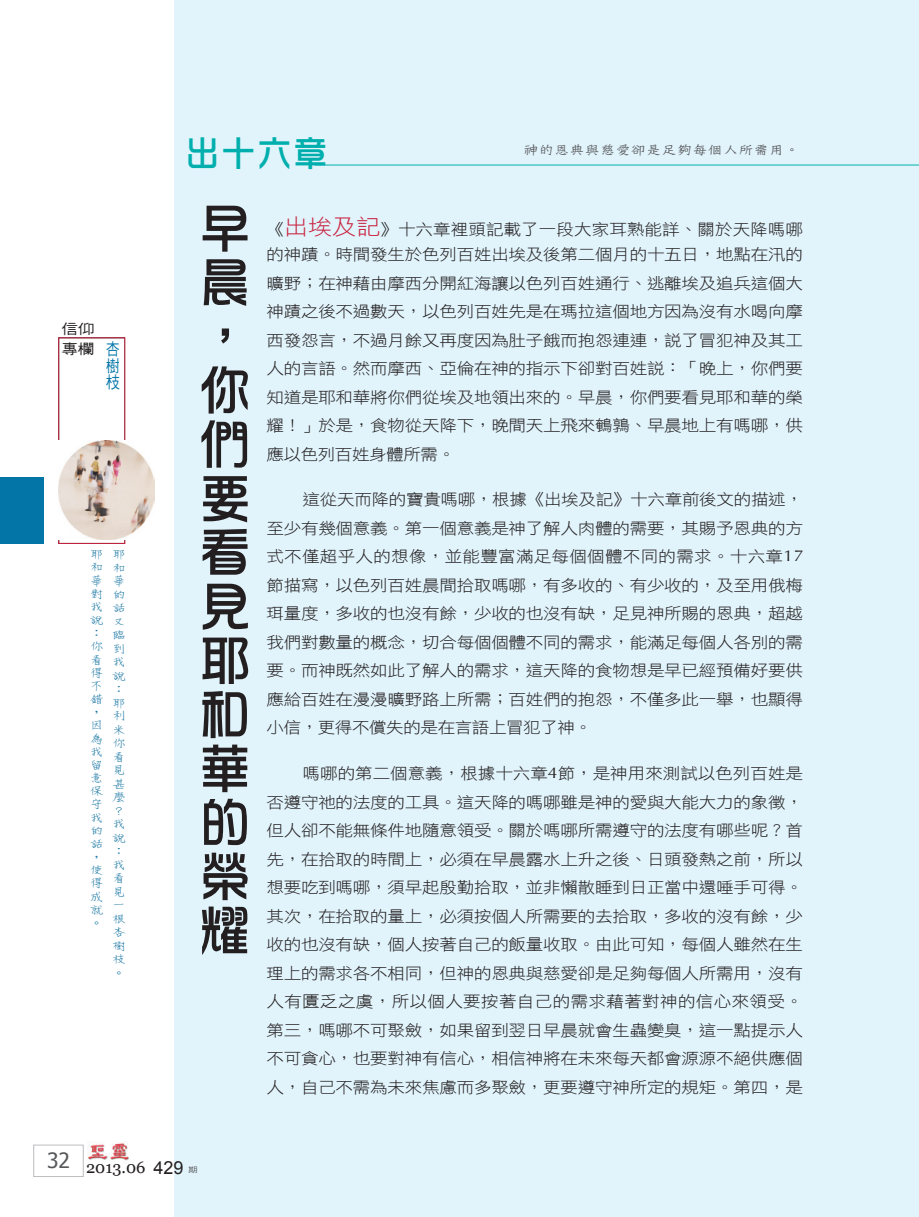
<style>
.page{position:relative;width:919px;height:1217px;background:#fff}
.page>*{position:absolute;margin:0;border:0;box-sizing:border-box;transform-origin:0 0}
.題目{font:54px/54px "DF Hua Zong W5 WIN BF";color:#231f20}
.題目-2{font:36px "DF Hua Zong W5 WIN BF";color:#00afad}
.t1{font:21px "Tahoma";color:#57585a}
.t2{font:16.5px "Georgia";color:#231f20}
.t3{font:16.5px/16.5px "DF Hei W5 WIN BF";color:#0375a7;text-align:justify;scale:.85 1}
.Normal-首段{font:15.75px/28.5px "DF Hei W3 WIN BF";letter-spacing:-.015em;color:#231f20;text-align:justify;scale:1.11 1}
.眉批{font:14.1px "DF Tie Xian W3 WIN BF";letter-spacing:-.025em;color:#57585a;scale:1.11 1}
.t4{font:14.1px/19.8px "DF Hei W5 WIN BF";color:#231f20;scale:1.18 1}
.Normal-小字{font:13.5px/13.5px "DF Ya W3 WIN BF";color:#1373a1;scale:1.11 1}
.t5{font:7.5px "DF Hei W5 WIN BF";color:#57585a;scale:1.25 1}
.s1{font-size:21.6px;color:#c8233f}
.s2{font-family:"Optima"}
.s3{font-family:"Arial";font-size:18px}
</style>
<div class="page">
<div style="left:174px;top:0;width:744px;height:1216px;background:#e1f4fc"></div>
<div style="left:33px;top:1144px;width:50px;height:32px;border:1px solid #bcbdc0"></div>
<img style="left:88px;top:1143px;width:41px;height:18px">
<div style="left:58px;top:337px;width:67px;height:206px;border:1px solid #c8233f"></div>
<img style="left:58px;top:440px;width:96px;height:99px">
<div style="left:0;top:477px;width:44px;height:66px;background:#0375a7"></div>
<hr style="left:315px;top:165px;width:603px;height:1px;background:#00afad">
<p class="t4" style="left:61px;top:319px;width:29px">信仰專欄</p>
<p class="t3" style="left:106px;top:341px;width:18px">杏樹枝</p>
<p class="Normal-小字" style="left:89px;top:547px;width:14px">耶和華對我說：你看得不錯，因為我留意保守我的話，使得成就。</p>
<p class="Normal-小字" style="left:111px;top:547px;width:14px">耶和華的話又臨到我說：耶利米你看見甚麼？我說：我看見一根杏樹枝。</p>
<p class="題目-2" style="left:184px;top:135px;width:145px">出十六章</p>
<p class="眉批" style="left:523px;top:142px;width:251px">神的恩典與慈愛卻是足夠每個人所需用。</p>
<p class="題目" style="left:198px;top:201px;width:52px">早晨，你們要看見耶和華的榮耀</p>
<p class="Normal-首段" style="left:266px;top:216px;width:485px;line-height:25.2px">《<span class="s1">出埃及記</span>》十六章裡頭記載了一段大家耳熟能詳、關於天降嗎哪的神蹟。時間發生於色列百姓出埃及後第二個月的十五日，地點在汛的</p>
<p class="Normal-首段" style="left:266px;top:268px;width:485px">曠野；在神藉由摩西分開紅海讓以色列百姓通行、逃離埃及追兵這個大神蹟之後不過數天，以色列百姓先是在瑪拉這個地方因為沒有水喝向摩西發怨言，不過月餘又再度因為肚子餓而抱怨連連，說了冒犯神及其工人的言語。然而摩西、亞倫在神的指示下卻對百姓說：「晚上，你們要知道是耶和華將你們從埃及地領出來的。早晨，你們要看見耶和華的榮耀！」於是，食物從天降下，晚間天上飛來鵪鶉、早晨地上有嗎哪，供應以色列百姓身體所需。</p>
<p class="Normal-首段" style="left:266px;top:485px;width:485px;text-indent:36px">這從天而降的寶貴嗎哪，根據《出埃及記》十六章前後文的描述，至少有幾個意義。第一個意義是神了解人肉體的需要，其賜予恩典的方式不僅超乎人的想像，並能豐富滿足每個個體不同的需求。十六章<span class="s2">17</span>節描寫，以色列百姓晨間拾取嗎哪，有多收的、有少收的，及至用俄梅珥量度，多收的也沒有餘，少收的也沒有缺，足見神所賜的恩典，超越我們對數量的概念，切合每個個體不同的需求，能滿足每個人各別的需要。而神既然如此了解人的需求，這天降的食物想是早已經預備好要供應給百姓在漫漫曠野路上所需；百姓們的抱怨，不僅多此一舉，也顯得小信，更得不償失的是在言語上冒犯了神。</p>
<p class="Normal-首段" style="left:266px;top:758px;width:485px;text-indent:36px">嗎哪的第二個意義，根據十六章<span class="s2">4</span>節，是神用來測試以色列百姓是否遵守祂的法度的工具。這天降的嗎哪雖是神的愛與大能大力的象徵，但人卻不能無條件地隨意領受。關於嗎哪所需遵守的法度有哪些呢？首先，在拾取的時間上，必須在早晨露水上升之後、日頭發熱之前，所以想要吃到嗎哪，須早起殷勤拾取，並非懶散睡到日正當中還唾手可得。其次，在拾取的量上，必須按個人所需要的去拾取，多收的沒有餘，少收的也沒有缺，個人按著自己的飯量收取。由此可知，每個人雖然在生理上的需求各不相同，但神的恩典與慈愛卻是足夠每個人所需用，沒有人有匱乏之虞，所以個人要按著自己的需求藉著對神的信心來領受。第三，嗎哪不可聚斂，如果留到翌日早晨就會生蟲變臭，這一點提示人不可貪心，也要對神有信心，相信神將在未來每天都會源源不絕供應個人，自己不需為未來焦慮而多聚斂，更要遵守神所定的規矩。第四，是</p>
<p class="t1" style="left:47px;top:1145px;width:24px">32</p>
<p class="t2" style="left:86px;top:1156px;width:99px">2013.06 <span class="s3">429</span></p>
<p class="t5" style="left:188px;top:1165px;width:9px">期</p>
</div>
